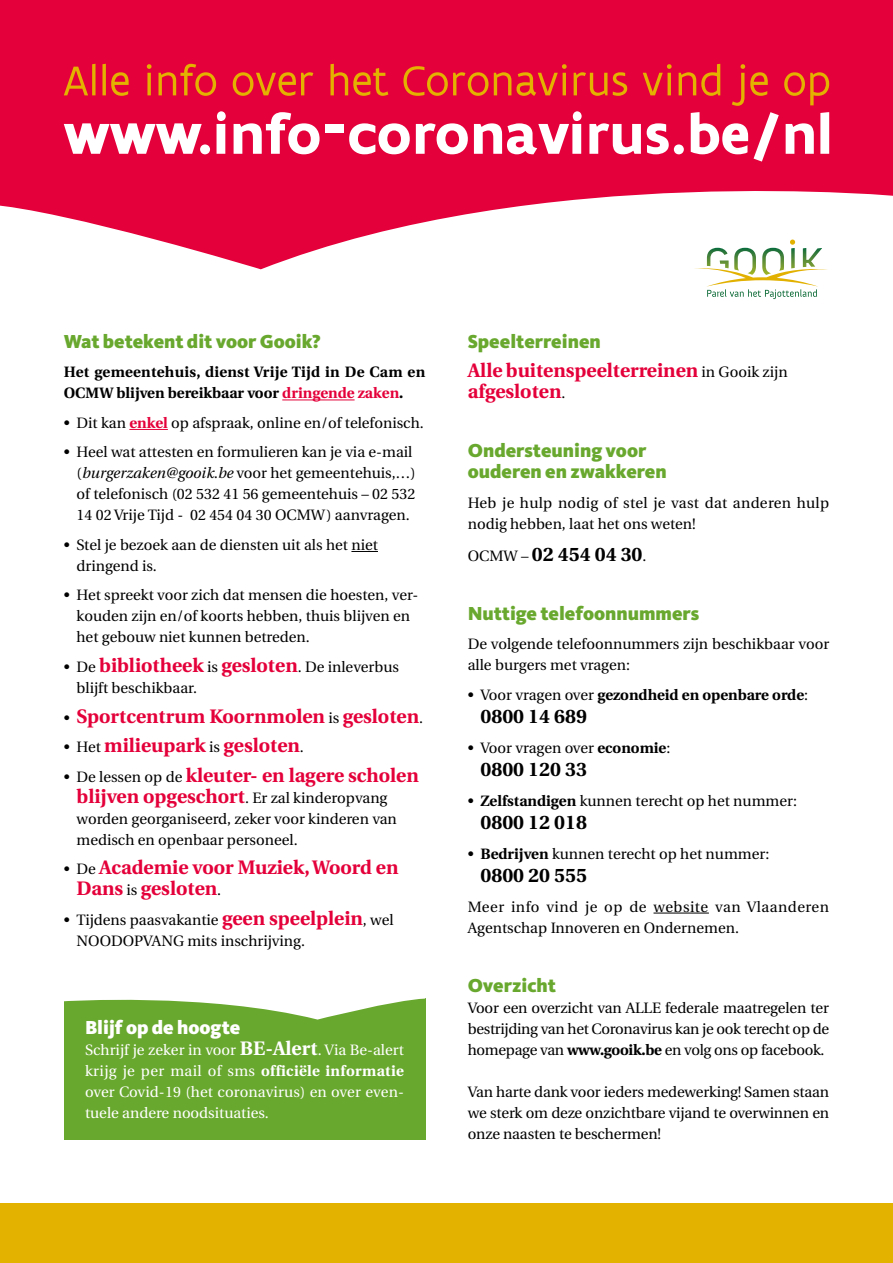
<style>
.page{position:relative;width:893px;height:1263px;background:#fff}
.page>*{position:absolute;margin:0;border:0;box-sizing:border-box;transform-origin:0 0}
.t1{font:700 19.5px/21px "Heuristica";color:#e4003a}
.t2{font:900 19.5px/21px "Kievit OT";color:#69a82f}
.t3{font:700 19.5px "Heuristica";color:#000}
.t4{font:900 19.5px "Kievit OT";color:#fff}
.t5{font:15px/21px "Heuristica";color:#000}
.t6{font:15px/21px "Heuristica";color:#fff;text-align:justify}
.t7{font:700 15px/21px "Heuristica";color:#000}
.t8{font:15px/21px "Heuristica";letter-spacing:.02em;color:#000}
.s1{color:#e4003a}
.s2{font-weight:700;color:#e4003a}
.s3{font-style:italic}
.s4{font-weight:400;font-size:15px;color:#000}
.s5{font-weight:700;font-size:19.5px;color:#e4003a}
.s6{font-weight:700;font-size:19.5px}
.s7{font-weight:700}
.s8{font-weight:400;font-size:15px}
.s9{font-weight:400}
</style>
<div class="page">
<hr style="left:282px;top:400px;width:73px;height:1px;background:#e4003a">
<hr style="left:129px;top:429px;width:39px;height:1px;background:#e4003a">
<svg style="left:351px;top:551px;width:27px;height:1px"></svg>
<hr style="left:653px;top:913px;width:56px;height:1px;background:#000">
<div style="left:64px;top:998px;width:361px;height:142px;background:#69a82f"></div>
<div style="left:0;top:1203px;width:893px;height:60px;background:#e3b200"></div>
<svg style="left:0;top:0;width:893px;height:269px;fill:#e4003a"></svg>
<svg style="left:694px;top:240px;width:135px;height:59px"></svg>
<svg style="left:64px;top:998px;width:361px;height:21px"></svg>
<svg style="left:64px;top:64px;width:32px;height:31px"></svg>
<svg style="left:102px;top:64px;width:27px;height:32px"></svg>
<svg style="left:147px;top:64px;width:5px;height:31px"></svg>
<svg style="left:158px;top:64px;width:58px;height:32px;background:#e33229"></svg>
<svg style="left:233px;top:72px;width:80px;height:24px;background:#e33c26"></svg>
<svg style="left:330px;top:64px;width:58px;height:32px;background:#e33528"></svg>
<svg style="left:403px;top:66px;width:85px;height:30px;background:#e32e2a"></svg>
<svg style="left:494px;top:64px;width:73px;height:32px;background:#e3302a"></svg>
<svg style="left:574px;top:72px;width:33px;height:24px"></svg>
<svg style="left:613px;top:72px;width:14px;height:24px"></svg>
<svg style="left:643px;top:64px;width:29px;height:31px"></svg>
<svg style="left:679px;top:64px;width:41px;height:32px"></svg>
<svg style="left:732px;top:64px;width:36px;height:42px;background:#e3292c"></svg>
<svg style="left:784px;top:72px;width:45px;height:33px"></svg>
<div style="left:326px;top:124px;width:18px;height:9px;background:#fff"></div>
<svg style="left:64px;top:123px;width:146px;height:31px"></svg>
<svg style="left:217px;top:111px;width:9px;height:43px"></svg>
<svg style="left:234px;top:112px;width:86px;height:42px"></svg>
<svg style="left:349px;top:123px;width:61px;height:31px"></svg>
<svg style="left:416px;top:123px;width:52px;height:31px"></svg>
<svg style="left:474px;top:111px;width:108px;height:43px"></svg>
<svg style="left:589px;top:123px;width:52px;height:31px"></svg>
<svg style="left:647px;top:123px;width:37px;height:31px"></svg>
<svg style="left:691px;top:112px;width:57px;height:42px"></svg>
<svg style="left:754px;top:112px;width:25px;height:50px"></svg>
<svg style="left:786px;top:123px;width:28px;height:31px"></svg>
<svg style="left:820px;top:112px;width:9px;height:42px"></svg>
<h1 class="t2" style="left:64px;top:331px;width:258px">Wat betekent dit voor Gooik?</h1>
<p class="t7" style="left:64px;top:361px;width:363px">Het gemeentehuis, dienst Vrije Tijd in De Cam en<br>OCMW blijven bereikbaar voor <span class="s1">dringende zaken</span>.</p>
<p class="t5" style="left:64px;top:412px;width:361px">• Dit kan <span class="s2">enkel</span> op afspraak, online en/of telefonisch.</p>
<p class="t5" style="left:77px;top:442px;width:341px;text-indent:-13px">• Heel wat attesten en formulieren kan je via e-mail (<span class="s3">burgerzaken@gooik.be</span> voor het gemeentehuis,…) of telefonisch (02 532 41 56 gemeentehuis – 02 532<br>14 02 Vrije Tijd - 02 454 04 30 OCMW) aanvragen.</p>
<p class="t5" style="left:77px;top:534px;width:303px;text-indent:-13px">• Stel je bezoek aan de diensten uit als het niet dringend is.</p>
<p class="t5" style="left:77px;top:585px;width:343px;text-indent:-13px">• Het spreekt voor zich dat mensen die hoesten, ver&shy;kouden zijn en/of koorts hebben, thuis blijven en het gebouw niet kunnen betreden.</p>
<h1 class="t1" style="left:64px;top:654px;width:337px"><span class="s4">• De</span> bibliotheek <span class="s4">is</span> gesloten<span class="s4">. De inleverbus</span></h1>
<p class="t5" style="left:77px;top:677px;width:122px">blijft beschikbaar.</p>
<h1 class="t1" style="left:64px;top:704px;width:361px"><span class="s4">•</span> Sportcentrum Koornmolen <span class="s4">is</span> gesloten<span class="s4">.</span></h1>
<h1 class="t1" style="left:64px;top:734px;width:242px"><span class="s4">• Het</span> milieupark <span class="s4">is</span> gesloten<span class="s4">.</span></h1>
<h1 class="t1" style="left:64px;top:763px;width:357px"><span class="s4">• De lessen op de</span> kleuter- en lagere scholen</h1>
<p class="t5" style="left:77px;top:787px;width:322px"><span class="s5">blijven opgeschort</span>. Er zal kinderopvang worden georganiseerd, zeker voor kinderen van medisch en openbaar personeel.</p>
<h1 class="t1" style="left:77px;top:856px;width:323px;text-indent:-13px"><span class="s4">• De</span> Academie voor Muziek, Woord en<br>Dans <span class="s4">is</span> gesloten<span class="s4">.</span></h1>
<p class="t5" style="left:77px;top:909px;width:319px;text-indent:-13px">• Tijdens paasvakantie <span class="s5">geen speelplein</span>, wel<br>NOODOPVANG mits inschrijving.</p>
<h1 class="t4" style="left:85px;top:1016px;width:157px">Blijf op de hoogte</h1>
<p class="t6" style="left:85px;top:1040px;width:321px">Schrijf je zeker in voor <span class="s6">BE-Alert</span>. Via Be-alert krijg je per mail of sms <span class="s7">officiële informatie </span>over Covid-19 (het coronavirus) en over even&shy;tuele andere noodsituaties.</p>
<h1 class="t2" style="left:468px;top:331px;width:135px">Speelterreinen</h1>
<h1 class="t1" style="left:468px;top:359px;width:321px">Alle buitenspeelterreinen <span class="s4">in Gooik zijn </span>afgesloten<span class="s4">.</span></h1>
<h1 class="t2" style="left:468px;top:440px;width:201px">Ondersteuning voor ouderen en zwakkeren</h1>
<p class="t8" style="left:468px;top:492px;width:363px">Heb je hulp nodig of stel je vast dat anderen hulp nodig hebben, laat het ons weten!</p>
<h1 class="t3" style="left:468px;top:539px;width:180px"><span class="s8">OCMW –</span> 02 454 04 30<span class="s8">.</span></h1>
<h1 class="t2" style="left:468px;top:603px;width:233px">Nuttige telefoonnummers</h1>
<p class="t5" style="left:468px;top:634px;width:363px">De volgende telefoonnummers zijn beschikbaar voor alle burgers met vragen:</p>
<p class="t7" style="left:468px;top:684px;width:342px"><span class="s9">• Voor vragen over</span> gezondheid en openbare orde<span class="s9">:</span></p>
<h1 class="t3" style="left:480px;top:701px;width:108px">0800 14 689</h1>
<p class="t5" style="left:468px;top:737px;width:204px">• Voor vragen over <span class="s7">economie</span>:</p>
<h1 class="t3" style="left:480px;top:754px;width:108px">0800 120 33</h1>
<p class="t5" style="left:468px;top:790px;width:331px">• <span class="s7">Zelfstandigen</span> kunnen terecht op het nummer:</p>
<h1 class="t3" style="left:480px;top:807px;width:108px">0800 12 018</h1>
<p class="t5" style="left:468px;top:843px;width:303px">• <span class="s7">Bedrijven</span> kunnen terecht op het nummer:</p>
<h1 class="t3" style="left:480px;top:860px;width:108px">0800 20 555</h1>
<p class="t5" style="left:468px;top:896px;width:363px">Meer info vind je op de website van Vlaanderen<br>Agentschap Innoveren en Ondernemen.</p>
<h1 class="t2" style="left:468px;top:974px;width:90px">Overzicht</h1>
<p class="t5" style="left:468px;top:997px;width:363px;text-align:justify">Voor een overzicht van ALLE federale maatregelen ter bestrijding van het Coronavirus kan je ook terecht op de homepage van <span class="s7">www.gooik.be</span> en volg ons op facebook.</p>
<p class="t5" style="left:468px;top:1081px;width:363px;text-align:justify">Van harte dank voor ieders medewerking! Samen staan we sterk om deze onzichtbare vijand te overwinnen en onze naasten te beschermen!</p>
</div>
